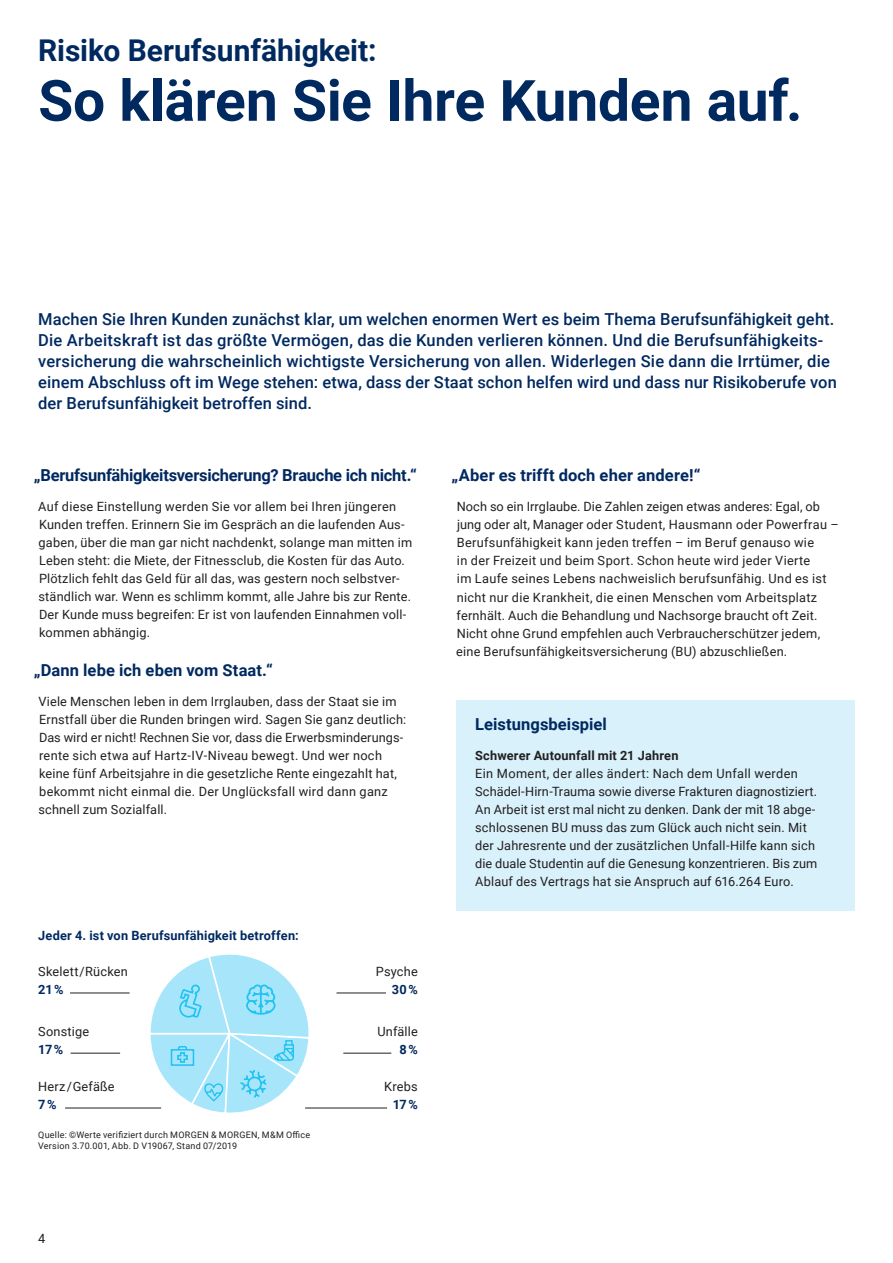
<style>
.page{position:relative;width:893px;height:1263px;background:#fff}
.page>*{position:absolute;margin:0;border:0;box-sizing:border-box;transform-origin:0 0}
.t1{font:700 57px "Roboto";letter-spacing:-.005em;color:#002960}
.t2{font:700 30px "Roboto";letter-spacing:-.005em;color:#002960}
.t3{font:500 16.5px/21px "Roboto";letter-spacing:.01em;color:#002960}
.t4{font:700 16.5px "Roboto";color:#002960}
.t5{font:12.75px/18px "Roboto";letter-spacing:.015em;color:#231f20}
.t6{font:700 12.75px "Roboto";letter-spacing:.015em;color:#002960}
.t7{font:700 12.75px "Roboto";letter-spacing:.015em;color:#231f20}
.t8{font:9px/10.5px "Roboto";letter-spacing:.03em;color:#231f20}
</style>
<div class="page">
<div style="left:456px;top:700px;width:399px;height:210px;background:#d8f1fb"></div>
<hr style="left:70px;top:993px;width:60px;height:1px;background:#231f20">
<hr style="left:65px;top:1108px;width:96px;height:1px;background:#231f20">
<hr style="left:71px;top:1053px;width:49px;height:1px;background:#231f20">
<hr style="left:337px;top:993px;width:49px;height:1px;background:#231f20">
<hr style="left:343px;top:1053px;width:48px;height:1px;background:#231f20">
<hr style="left:305px;top:1108px;width:82px;height:1px;background:#231f20">
<svg style="left:148px;top:954px;width:163px;height:159px"></svg>
<h2 class="t2" style="left:38px;top:29px;width:340px">Risiko Berufsunfähigkeit:</h2>
<h1 class="t1" style="left:38px;top:61px;width:766px">So klären Sie Ihre Kunden auf.</h1>
<p class="t3" style="left:38px;top:308px;width:800px">Machen Sie Ihren Kunden zunächst klar, um welchen enormen Wert es beim Thema Berufsunfähigkeit geht.<br>Die Arbeitskraft ist das größte Vermögen, das die Kunden verlieren können. Und die Berufsunfähigkeits&shy;versicherung die wahrscheinlich wichtigste Versicherung von allen. Widerlegen Sie dann die Irrtümer, die einem Abschluss oft im Wege stehen: etwa, dass der Staat schon helfen wird und dass nur Risikoberufe von der Berufsunfähigkeit betroffen sind.</p>
<p class="t4" style="left:34px;top:464px;width:385px">„Berufsunfähigkeitsversicherung? Brauche ich nicht.“</p>
<p class="t5" style="left:38px;top:497px;width:375px">Auf diese Einstellung werden Sie vor allem bei Ihren jüngeren Kunden treffen. Erinnern Sie im Gespräch an die laufenden Aus&shy;gaben, über die man gar nicht nachdenkt, solange man mitten im Leben steht: die Miete, der Fitnessclub, die Kosten für das Auto.<br>Plötzlich fehlt das Geld für all das, was gestern noch selbstver&shy;ständlich war. Wenn es schlimm kommt, alle Jahre bis zur Rente.<br>Der Kunde muss begreifen: Er ist von laufenden Einnahmen voll&shy;kommen abhängig.</p>
<p class="t4" style="left:34px;top:659px;width:240px">„Dann lebe ich eben vom Staat.“</p>
<p class="t5" style="left:38px;top:692px;width:369px">Viele Menschen leben in dem Irrglauben, dass der Staat sie im Ernstfall über die Runden bringen wird. Sagen Sie ganz deutlich:<br>Das wird er nicht! Rechnen Sie vor, dass die Erwerbsminderungs&shy;rente sich etwa auf Hartz-IV-Niveau bewegt. Und wer noch keine fünf Arbeitsjahre in die gesetzliche Rente eingezahlt hat, bekommt nicht einmal die. Der Unglücksfall wird dann ganz schnell zum Sozialfall.</p>
<p class="t6" style="left:38px;top:926px;width:262px">Jeder 4. ist von Berufsunfähigkeit betroffen:</p>
<p class="t5" style="left:38px;top:962px;width:91px">Skelett /Rücken</p>
<p class="t6" style="left:38px;top:981px;width:27px">21 %</p>
<p class="t5" style="left:38px;top:1022px;width:52px">Sonstige</p>
<p class="t6" style="left:38px;top:1041px;width:27px">17 %</p>
<p class="t5" style="left:38px;top:1077px;width:78px">Herz /Gefäße</p>
<p class="t6" style="left:38px;top:1096px;width:20px">7 %</p>
<p class="t8" style="left:38px;top:1129px;width:274px">Quelle: ©Werte verifiziert durch MORGEN &amp; MORGEN, M&amp;M Office<br>Version 3.70.001, Abb. D V19067, Stand 07/2019</p>
<p class="t5" style="left:38px;top:1229px;width:9px">4</p>
<p class="t5" style="left:376px;top:962px;width:43px">Psyche</p>
<p class="t6" style="left:392px;top:981px;width:27px">30 %</p>
<p class="t5" style="left:377px;top:1022px;width:42px">Unfälle</p>
<p class="t6" style="left:399px;top:1041px;width:20px">8 %</p>
<p class="t5" style="left:384px;top:1077px;width:35px">Krebs</p>
<p class="t6" style="left:393px;top:1096px;width:27px">17 %</p>
<p class="t4" style="left:452px;top:464px;width:250px">„Aber es trifft doch eher andere!“</p>
<p class="t5" style="left:456px;top:497px;width:384px">Noch so ein Irrglaube. Die Zahlen zeigen etwas anderes: Egal, ob jung oder alt, Manager oder Student, Hausmann oder Powerfrau – Berufsunfähigkeit kann jeden treffen – im Beruf genauso wie<br>in der Freizeit und beim Sport. Schon heute wird jeder Vierte<br>im Laufe seines Lebens nachweislich berufsunfähig. Und es ist nicht nur die Krankheit, die einen Menschen vom Arbeitsplatz fernhält. Auch die Behandlung und Nachsorge braucht oft Zeit.<br>Nicht ohne Grund empfehlen auch Verbraucherschützer jedem, eine Berufsunfähigkeitsversicherung (BU) abzuschließen.</p>
<p class="t4" style="left:475px;top:713px;width:133px">Leistungsbeispiel</p>
<p class="t7" style="left:475px;top:747px;width:205px">Schwerer Autounfall mit 21 Jahren</p>
<p class="t5" style="left:475px;top:764px;width:344px">Ein Moment, der alles ändert: Nach dem Unfall werden Schädel-Hirn-Trauma sowie diverse Frakturen diagnostiziert.<br>An Arbeit ist erst mal nicht zu denken. Dank der mit 18 abge&shy;schlossenen BU muss das zum Glück auch nicht sein. Mit der Jahresrente und der zusätzlichen Unfall-Hilfe kann sich die duale Studentin auf die Genesung konzentrieren. Bis zum Ablauf des Vertrags hat sie Anspruch auf 616.264 Euro.</p>
</div>
